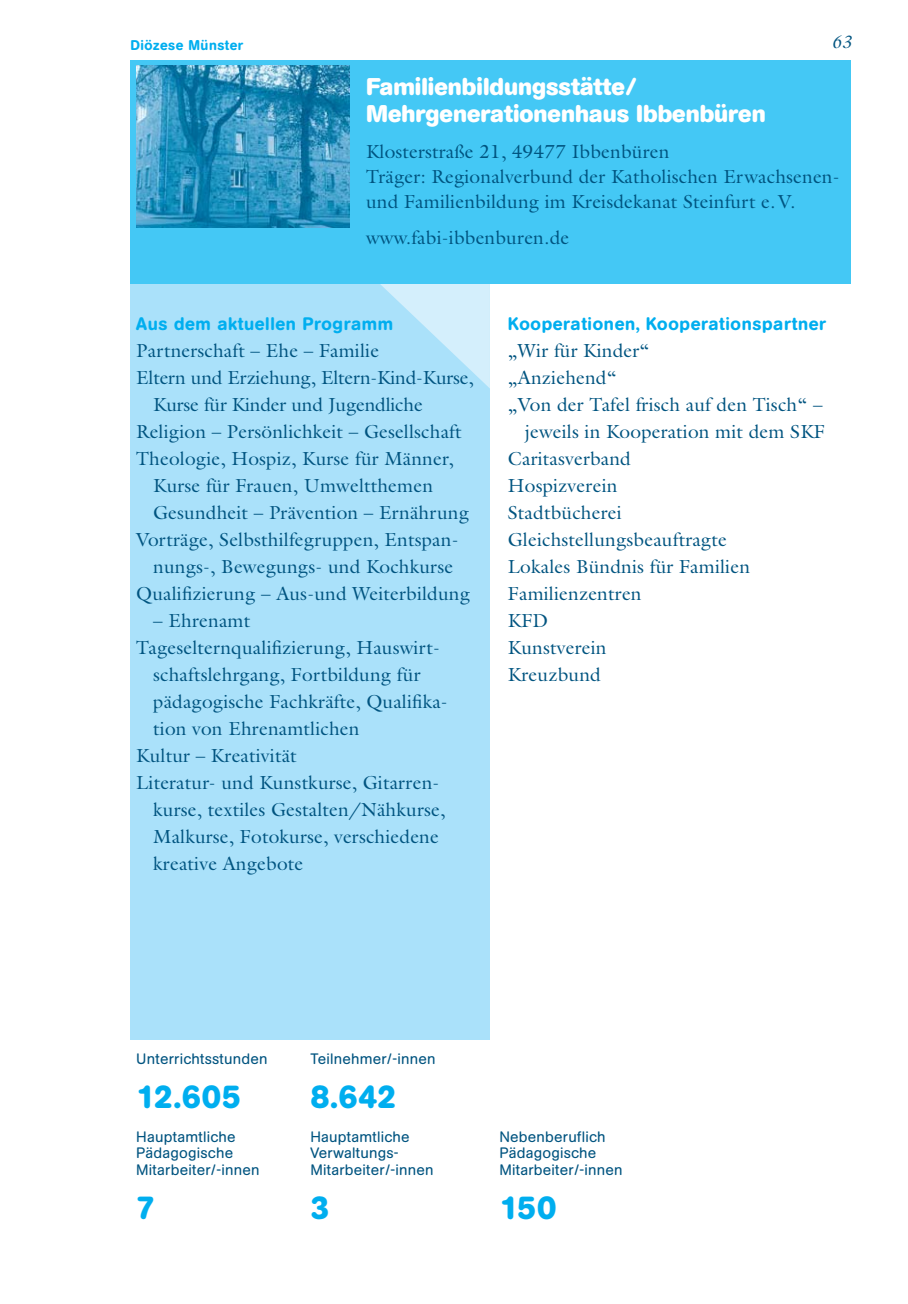
<style>
.page{position:relative;width:908px;height:1304px;background:#fff}
.page>*{position:absolute;margin:0;border:0;box-sizing:border-box;transform-origin:0 0}
.t1{font:700 32px "AG Book Rounded BQ";letter-spacing:.02em;color:#00aeef}
.t2{font:700 24px/27px "AG Book Rounded BQ";color:#fff}
.t3{font:19px/25px "Galliard";letter-spacing:.01em;color:#005480}
.t4{font:19px "Galliard";letter-spacing:-.01em;color:#005480}
.t5{font:500 18px "AG Book Rounded BQ";letter-spacing:.035em;color:#00aeef}
.t6{font:italic 18px "Galliard";color:#005480}
.t7{font:15px "AG Book Rounded BQ";letter-spacing:.015em;color:#005480}
.t8{font:500 14px "AG Book Rounded BQ";letter-spacing:.035em;color:#00aeef}
</style>
<div class="page">
<div style="left:130px;top:283px;width:359px;height:757px;background:#aae1fa"></div>
<svg style="left:379px;top:283px;width:110px;height:104px"></svg>
<div style="left:130px;top:60px;width:720px;height:223px;background:#44c8f5"></div>
<img style="left:136px;top:65px;width:213px;height:163px">
<p class="t8" style="left:130px;top:40px;width:114px">Diözese Münster</p>
<p class="t6" style="left:831px;top:35px;width:21px">63</p>
<p class="t2" style="left:366px;top:75px;width:401px">Familienbildungsstätte /<br>Mehrgenerationenhaus Ibbenbüren</p>
<p class="t3" style="left:366px;top:141px;width:475px">Klosterstraße 21, 49477 Ibbenbüren<br>Träger: Regionalverbund der Katholischen Erwachsenen&shy;und Familienbildung im Kreisdekanat Steinfurt e. V.</p>
<p class="t3" style="left:366px;top:227px;width:205px">www.fabi-ibbenburen.de</p>
<p class="t5" style="left:136px;top:316px;width:258px">Aus dem aktuellen Programm</p>
<p class="t3" style="left:136px;top:340px;width:244px">Partnerschaft – Ehe – Familie</p>
<p class="t4" style="left:136px;top:370px;width:339px">Eltern und Erziehung, Eltern-Kind-Kurse,</p>
<p class="t4" style="left:153px;top:397px;width:271px">Kurse für Kinder und Jugendliche</p>
<p class="t3" style="left:136px;top:421px;width:327px">Religion – Persönlichkeit – Gesellschaft</p>
<p class="t3" style="left:136px;top:448px;width:319px">Theologie, Hospiz, Kurse für Männer,</p>
<p class="t3" style="left:153px;top:475px;width:281px">Kurse für Frauen, Umweltthemen</p>
<p class="t3" style="left:153px;top:502px;width:317px">Gesundheit – Prävention – Ernährung</p>
<p class="t3" style="left:136px;top:529px;width:324px">Vorträge, Selbsthilfegruppen, Entspan-</p>
<p class="t3" style="left:153px;top:556px;width:301px">nungs-, Bewegungs- und Kochkurse</p>
<p class="t3" style="left:136px;top:583px;width:335px">Qualifizierung – Aus-und Weiterbildung</p>
<p class="t3" style="left:153px;top:610px;width:98px">– Ehrenamt</p>
<p class="t3" style="left:136px;top:637px;width:305px">Tageselternqualifizierung, Hauswirt-</p>
<p class="t3" style="left:153px;top:664px;width:269px">schaftslehrgang, Fortbildung für</p>
<p class="t3" style="left:153px;top:691px;width:296px">pädagogische Fachkräfte, Qualifika-</p>
<p class="t3" style="left:153px;top:718px;width:208px">tion von Ehrenamtlichen</p>
<p class="t3" style="left:136px;top:745px;width:162px">Kultur – Kreativität</p>
<p class="t3" style="left:136px;top:772px;width:304px">Literatur- und Kunstkurse, Gitarren-</p>
<p class="t3" style="left:153px;top:799px;width:293px">kurse, textiles Gestalten/Nähkurse,</p>
<p class="t3" style="left:153px;top:826px;width:287px">Malkurse, Fotokurse, verschiedene</p>
<p class="t3" style="left:153px;top:853px;width:151px">kreative Angebote</p>
<p class="t5" style="left:507px;top:316px;width:319px">Kooperationen, Kooperationspartner</p>
<p class="t3" style="left:507px;top:340px;width:143px">„Wir für Kinder“</p>
<p class="t3" style="left:507px;top:367px;width:110px">„Anziehend“</p>
<p class="t3" style="left:507px;top:394px;width:316px">„Von der Tafel frisch auf den Tisch“ –</p>
<p class="t3" style="left:524px;top:421px;width:301px">jeweils in Kooperation mit dem SKF</p>
<p class="t3" style="left:507px;top:448px;width:124px">Caritasverband</p>
<p class="t3" style="left:507px;top:475px;width:111px">Hospizverein</p>
<p class="t3" style="left:507px;top:502px;width:115px">Stadtbücherei</p>
<p class="t3" style="left:507px;top:529px;width:220px">Gleichstellungsbeauftragte</p>
<p class="t3" style="left:507px;top:556px;width:243px">Lokales Bündnis für Familien</p>
<p class="t3" style="left:507px;top:583px;width:135px">Familienzentren</p>
<p class="t3" style="left:507px;top:610px;width:42px">KFD</p>
<p class="t3" style="left:507px;top:637px;width:100px">Kunstverein</p>
<p class="t3" style="left:507px;top:664px;width:94px">Kreuzbund</p>
<p class="t7" style="left:136px;top:1053px;width:133px">Unterrichtsstunden</p>
<p class="t7" style="left:310px;top:1053px;width:126px">Teilnehmer/-innen</p>
<h1 class="t1" style="left:136px;top:1084px;width:106px">12.605</h1>
<h1 class="t1" style="left:310px;top:1084px;width:88px">8.642</h1>
<p class="t7" style="left:136px;top:1131px;width:101px">Hauptamtliche</p>
<p class="t7" style="left:310px;top:1131px;width:101px">Hauptamtliche</p>
<p class="t7" style="left:499px;top:1131px;width:107px">Nebenberuflich</p>
<p class="t7" style="left:136px;top:1147px;width:98px">Pädagogische</p>
<p class="t7" style="left:310px;top:1147px;width:89px">Verwaltungs-</p>
<p class="t7" style="left:499px;top:1147px;width:98px">Pädagogische</p>
<p class="t7" style="left:136px;top:1164px;width:125px">Mitarbeiter/-innen</p>
<p class="t7" style="left:310px;top:1164px;width:125px">Mitarbeiter/-innen</p>
<p class="t7" style="left:499px;top:1164px;width:125px">Mitarbeiter/-innen</p>
<h1 class="t1" style="left:136px;top:1195px;width:21px">7</h1>
<h1 class="t1" style="left:310px;top:1195px;width:21px">3</h1>
<h1 class="t1" style="left:499px;top:1195px;width:59px">150</h1>
</div>
